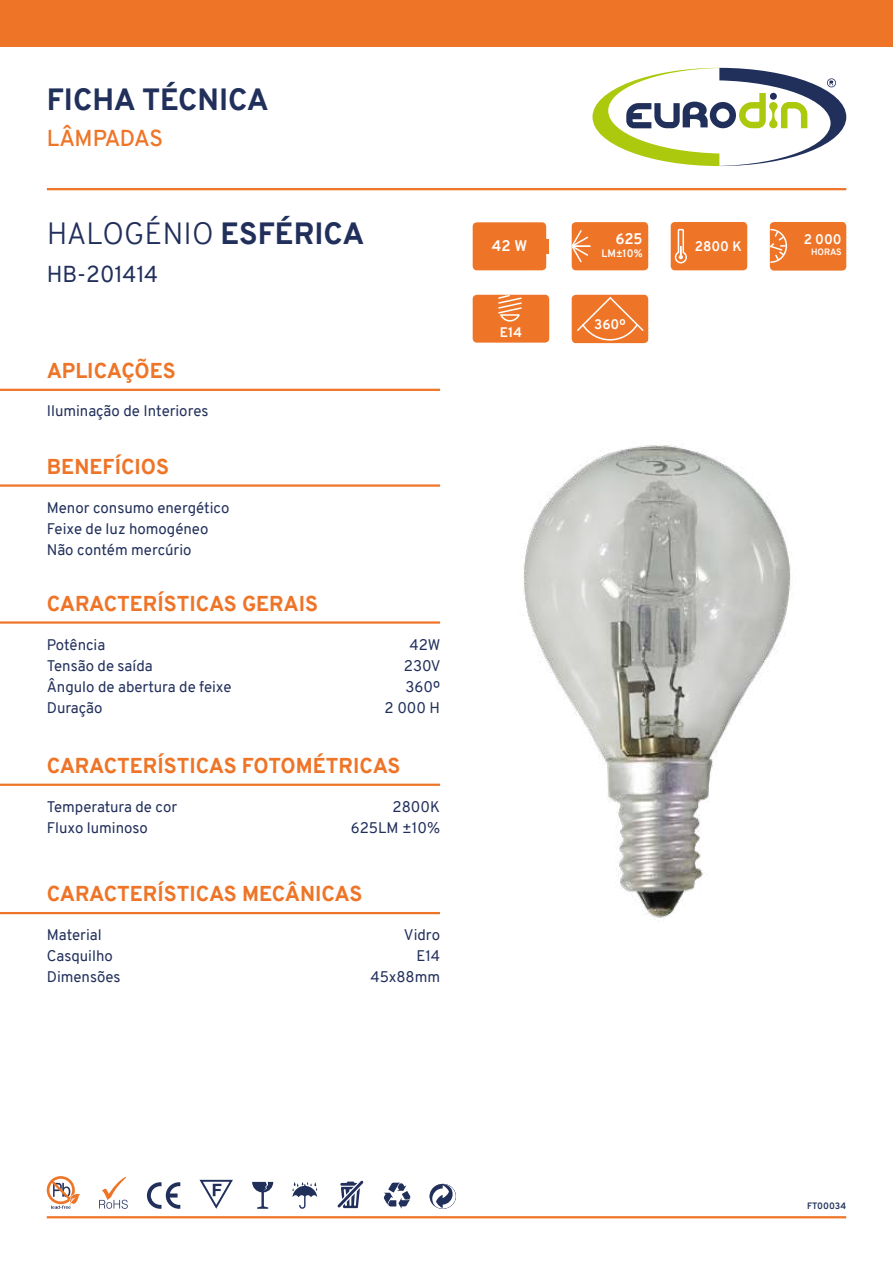
<style>
.page{position:relative;width:893px;height:1263px;background:#fff}
.page>*{position:absolute;margin:0;border:0;box-sizing:border-box;transform-origin:0 0}
.t1{font:300 30px "Overpass";color:#212f5b}
.t2{font:800 30px "Overpass";color:#212f5b}
.t3{font:22.5px "Overpass";color:#212f5b}
.t4{font:600 22.5px "Overpass";letter-spacing:-.02em;color:#ee7528}
.t5{font:800 21px "Overpass";color:#ee7528}
.t6{font:15px/21px "Overpass";color:#212f5b}
.t7{font:700 15px "Overpass";color:#fff}
.t8{font:700 13.5px "Overpass";color:#fff}
.t9{font:700 10.5px "Overpass";color:#fff}
.t10{font:700 9px "Overpass";color:#212f5b}
.t11{font:700 9px "Overpass";letter-spacing:-.01em;color:#fff}
.s1{font-weight:800}
</style>
<div class="page">
<div style="left:0;top:0;width:893px;height:47px;background:#ee7528"></div>
<svg style="left:592px;top:68px;width:254px;height:98px"></svg>
<hr style="left:47px;top:188px;width:799px;height:2px;background:#ee7528">
<hr style="left:47px;top:1216px;width:799px;height:2px;background:#ee7528">
<svg style="left:99px;top:1177px;width:29px;height:32px"></svg>
<svg style="left:47px;top:1176px;width:33px;height:33px"></svg>
<svg style="left:200px;top:1180px;width:33px;height:29px"></svg>
<svg style="left:147px;top:1182px;width:33px;height:27px"></svg>
<svg style="left:252px;top:1182px;width:21px;height:27px"></svg>
<svg style="left:292px;top:1182px;width:25px;height:27px"></svg>
<svg style="left:384px;top:1183px;width:26px;height:26px"></svg>
<svg style="left:430px;top:1184px;width:26px;height:25px"></svg>
<svg style="left:337px;top:1180px;width:27px;height:29px"></svg>
<img style="left:523px;top:445px;width:268px;height:473px">
<hr style="left:0;top:389px;width:440px;height:2px;background:#ee7528">
<hr style="left:0;top:484px;width:440px;height:3px;background:#ee7528">
<hr style="left:0;top:621px;width:440px;height:3px;background:#ee7528">
<hr style="left:0;top:784px;width:440px;height:2px;background:#ee7528">
<hr style="left:0;top:912px;width:440px;height:2px;background:#ee7528">
<div style="left:473px;top:295px;width:76px;height:48px;background:#ee7528;border-radius:4px"></div>
<svg style="left:497px;top:294px;width:26px;height:28px"></svg>
<div style="left:671px;top:222px;width:76px;height:48px;background:#ee7528;border-radius:4px"></div>
<svg style="left:674px;top:228px;width:13px;height:36px"></svg>
<div style="left:770px;top:222px;width:76px;height:49px;background:#ee7528;border-radius:4px"></div>
<svg style="left:769px;top:228px;width:19px;height:36px"></svg>
<div style="left:572px;top:222px;width:76px;height:48px;background:#ee7528;border-radius:4px"></div>
<svg style="left:571px;top:229px;width:19px;height:35px"></svg>
<div style="left:473px;top:222px;width:73px;height:48px;background:#ee7528;border-radius:4px"></div>
<svg style="left:546px;top:239px;width:3px;height:14px"></svg>
<div style="left:572px;top:295px;width:76px;height:48px;background:#ee7528;border-radius:4px"></div>
<svg style="left:577px;top:296px;width:67px;height:45px"></svg>
<h1 class="t2" style="left:47px;top:78px;width:224px">FICHA TÉCNICA</h1>
<h2 class="t4" style="left:47px;top:122px;width:118px">LÂMPADAS</h2>
<h1 class="t1" style="left:47px;top:212px;width:319px">HALOGÉNIO <span class="s1">ESFÉRICA</span></h1>
<h2 class="t3" style="left:47px;top:258px;width:113px">HB-201414</h2>
<h3 class="t5" style="left:47px;top:356px;width:131px">APLICAÇÕES</h3>
<p class="t6" style="left:47px;top:401px;width:163px">Iluminação de Interiores</p>
<h3 class="t5" style="left:47px;top:451px;width:124px">BENEFÍCIOS</h3>
<p class="t6" style="left:47px;top:497px;width:184px">Menor consumo energético<br>Feixe de luz homogéneo<br>Não contém mercúrio</p>
<h3 class="t5" style="left:47px;top:588px;width:273px">CARACTERÍSTICAS GERAIS</h3>
<p class="t6" style="left:47px;top:634px;width:60px">Potência</p>
<p class="t6" style="left:409px;top:634px;width:32px">42W</p>
<p class="t6" style="left:47px;top:655px;width:107px">Tensão de saída</p>
<p class="t6" style="left:404px;top:655px;width:38px">230V</p>
<p class="t6" style="left:47px;top:676px;width:186px">Ângulo de abertura de feixe</p>
<p class="t6" style="left:406px;top:676px;width:36px">360º</p>
<p class="t6" style="left:47px;top:697px;width:57px">Duração</p>
<p class="t6" style="left:385px;top:697px;width:57px">2 000 H</p>
<h3 class="t5" style="left:47px;top:751px;width:355px">CARACTERÍSTICAS FOTOMÉTRICAS</h3>
<p class="t6" style="left:47px;top:796px;width:132px">Temperatura de cor</p>
<p class="t6" style="left:393px;top:796px;width:49px">2800K</p>
<p class="t6" style="left:47px;top:817px;width:103px">Fluxo luminoso</p>
<p class="t6" style="left:351px;top:817px;width:91px">625LM ±10%</p>
<h3 class="t5" style="left:47px;top:879px;width:317px">CARACTERÍSTICAS MECÂNICAS</h3>
<p class="t6" style="left:47px;top:925px;width:56px">Material</p>
<p class="t6" style="left:404px;top:925px;width:38px">Vidro</p>
<p class="t6" style="left:47px;top:946px;width:68px">Casquilho</p>
<p class="t6" style="left:416px;top:946px;width:25px">E14</p>
<p class="t6" style="left:47px;top:967px;width:75px">Dimensões</p>
<p class="t6" style="left:370px;top:967px;width:71px">45x88mm</p>
<p class="t7" style="left:492px;top:235px;width:37px">42 W</p>
<p class="t8" style="left:500px;top:323px;width:24px">E14</p>
<p class="t7" style="left:615px;top:228px;width:29px">625</p>
<p class="t9" style="left:602px;top:246px;width:43px">LM±10%</p>
<p class="t8" style="left:594px;top:315px;width:33px">360º</p>
<p class="t8" style="left:695px;top:236px;width:49px">2800 K</p>
<p class="t8" style="left:804px;top:230px;width:40px">2 000</p>
<p class="t11" style="left:811px;top:246px;width:32px">HORAS</p>
<p class="t10" style="left:807px;top:1199px;width:41px">FT00034</p>
</div>
